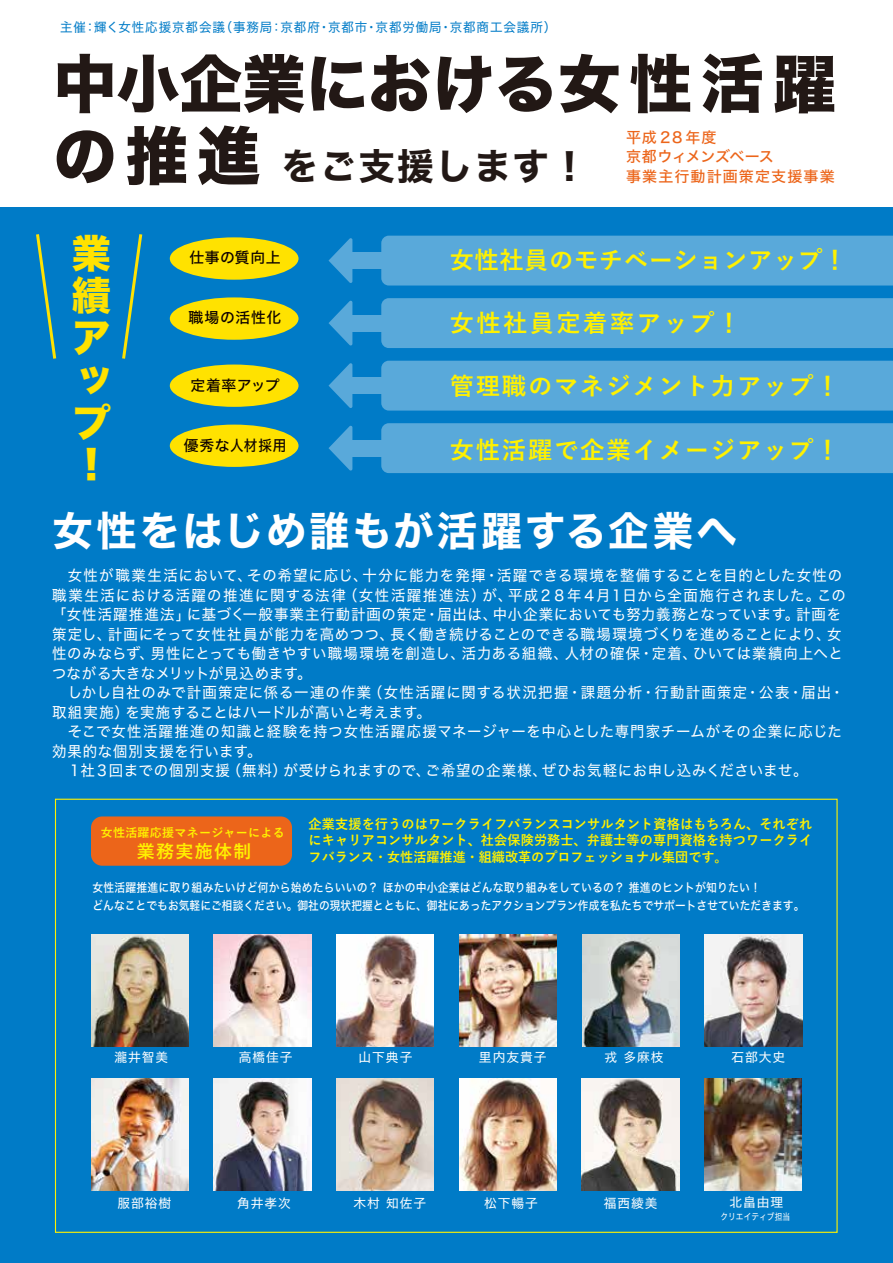
<style>
.page{position:relative;width:893px;height:1263px;background:#fff}
.page>*{position:absolute;margin:0;border:0;box-sizing:border-box;transform-origin:0 0}
.t1{font:63px "Hira Kaku Std N W8";color:#221815}
.t2{font:40.5px "Hiragino Sans W7";letter-spacing:.06em;color:#fff}
.t3{font:39.15px/42.2px "Hira Kaku Std N W8";color:#ffe200;text-align:justify}
.t4{font:36.6px "Hiragino Sans W7";letter-spacing:.05em;color:#221815}
.t5{font:700 24.3px "Yu Go";letter-spacing:.075em;color:#fff100}
.t6{font:700 24.3px "Yu Go";letter-spacing:.025em;color:#fff100}
.t7{font:700 24.3px "Yu Go";letter-spacing:.1em;color:#fff100}
.t8{font:700 18px "Yu Go";letter-spacing:.075em;color:#fff100}
.t9{font:15px/19.5px "Hiragino Sans W4";letter-spacing:.055em;color:#fff;scale:.96 1}
.t10{font:15px/19.5px "Hiragino Sans W5";letter-spacing:.07em;color:#ec651a}
.t11{font:14.85px "Hiragino Sans W5";letter-spacing:.035em;color:#0c0000}
.t12{font:700 13.5px/16.5px "Yu Go";color:#fff100;text-align:justify}
.t13{font:12.9px "Hiragino Sans W4";letter-spacing:.075em;color:#007bc7}
.t14{font:12.75px "Hiragino Sans W4";letter-spacing:.075em;color:#fff}
.t15{font:12px/18px "Hiragino Sans W5";letter-spacing:.01em;color:#fff;scale:.9 1}
.t16{font:700 12px "Yu Go";letter-spacing:.025em;color:#fff100}
.t17{font:9px "Hiragino Sans W4";color:#fff;scale:.86 1}
.s1{font-family:"Hira Kaku Std N W8";font-size:63px}
</style>
<div class="page">
<div style="left:0;top:207px;width:893px;height:1056px;background:#007bc7"></div>
<div style="left:170px;top:237px;width:129px;height:43px;background:#ffe200;border-radius:50%"></div>
<div style="left:170px;top:297px;width:129px;height:43px;background:#ffe200;border-radius:50%"></div>
<div style="left:170px;top:365px;width:129px;height:42px;background:#ffe200;border-radius:50%"></div>
<div style="left:170px;top:425px;width:129px;height:42px;background:#ffe200;border-radius:50%"></div>
<div style="left:381px;top:298px;width:512px;height:50px;background:#59a9da"></div>
<svg style="left:328px;top:300px;width:24px;height:46px"></svg>
<div style="left:349px;top:315px;width:37px;height:16px;background:#59a9da"></div>
<div style="left:381px;top:361px;width:512px;height:50px;background:#59a9da"></div>
<svg style="left:328px;top:363px;width:24px;height:45px"></svg>
<div style="left:349px;top:377px;width:37px;height:17px;background:#59a9da"></div>
<div style="left:381px;top:423px;width:512px;height:50px;background:#59a9da"></div>
<svg style="left:328px;top:425px;width:24px;height:46px"></svg>
<div style="left:349px;top:440px;width:37px;height:16px;background:#59a9da"></div>
<div style="left:381px;top:236px;width:512px;height:50px;background:#59a9da"></div>
<svg style="left:328px;top:238px;width:24px;height:45px"></svg>
<div style="left:349px;top:252px;width:37px;height:17px;background:#59a9da"></div>
<svg style="left:36px;top:234px;width:21px;height:125px"></svg>
<svg style="left:122px;top:234px;width:21px;height:125px"></svg>
<img style="left:91px;top:934px;width:97px;height:112px">
<img style="left:91px;top:1079px;width:97px;height:112px">
<img style="left:582px;top:934px;width:97px;height:112px">
<img style="left:705px;top:934px;width:97px;height:112px">
<img style="left:214px;top:934px;width:97px;height:112px">
<img style="left:337px;top:934px;width:97px;height:112px">
<img style="left:336px;top:1079px;width:98px;height:112px">
<img style="left:459px;top:1079px;width:97px;height:112px">
<img style="left:582px;top:1079px;width:97px;height:112px">
<img style="left:214px;top:1079px;width:97px;height:112px">
<img style="left:459px;top:934px;width:98px;height:112px">
<div style="left:91px;top:816px;width:201px;height:50px;background:#ec651a;border-radius:11px"></div>
<img style="left:704px;top:1079px;width:98px;height:112px">
<p class="t13" style="left:60px;top:15px;width:498px">主催：輝く女性応援京都会議（事務局：京都府・京都市・京都労働局・京都商工会議所）</p>
<h1 class="t1" style="left:54px;top:49px;width:784px">中小企業における女性活躍</h1>
<h3 class="t4" style="left:54px;top:137px;width:536px"><span class="s1">の推進</span>をご支援します！</h3>
<p class="t10" style="left:626px;top:126px;width:210px">平成 28年度<br>京都ウィメンズベース<br>事業主行動計画策定支援事業</p>
<h3 class="t3" style="left:72px;top:233px;width:40px">業績アップ！</h3>
<p class="t11" style="left:190px;top:244px;width:92px">仕事の質向上</p>
<p class="t11" style="left:189px;top:304px;width:94px">職場の活性化</p>
<p class="t11" style="left:191px;top:372px;width:90px">定着率アップ</p>
<p class="t11" style="left:184px;top:432px;width:104px">優秀な人材採用</p>
<h3 class="t6" style="left:450px;top:246px;width:399px">女性社員のモチベーションアップ！</h3>
<h3 class="t7" style="left:450px;top:309px;width:293px">女性社員定着率アップ！</h3>
<h3 class="t5" style="left:450px;top:373px;width:392px">管理職のマネジメント力アップ！</h3>
<h3 class="t5" style="left:450px;top:436px;width:392px">女性活躍で企業イメージアップ！</h3>
<h2 class="t2" style="left:52px;top:499px;width:686px">女性をはじめ誰もが活躍する企業へ</h2>
<p class="t9" style="left:52px;top:565px;width:828px">　女性が職業生活において、その希望に応じ、十分に能力を発揮・活躍できる環境を整備することを目的とした女性の職業生活における活躍の推進に関する法律（女性活躍推進法）が、平成２８年４月１日から全面施行されました。この「女性活躍推進法」に基づく一般事業主行動計画の策定・届出は、中小企業においても努力義務となっています。計画を策定し、計画にそって女性社員が能力を高めつつ、長く働き続けることのできる職場環境づくりを進めることにより、女性のみならず、男性にとっても働きやすい職場環境を創造し、活力ある組織、人材の確保・定着、ひいては業績向上へとつながる大きなメリットが見込めます。<br>　しかし自社のみで計画策定に係る一連の作業（女性活躍に関する状況把握・課題分析・行動計画策定・公表・届出・取組実施）を実施することはハードルが高いと考えます。<br>　そこで女性活躍推進の知識と経験を持つ女性活躍応援マネージャーを中心とした専門家チームがその企業に応じた効果的な個別支援を行います。<br>　１社３回までの個別支援（無料）が受けられますので、ご希望の企業様、ぜひお気軽にお申し込みくださいませ。</p>
<p class="t12" style="left:309px;top:816px;width:505px">企業支援を行うのはワークライフバランスコンサルタント資格はもちろん、それぞれにキャリアコンサルタント、社会保険労務士、弁護士等の専門資格を持つワークライフバランス・女性活躍推進・組織改革のプロフェッショナル集団です。</p>
<p class="t15" style="left:92px;top:877px;width:792px">女性活躍推進に取り組みたいけど何から始めたらいいの？ほかの中小企業はどんな取り組みをしているの？推進のヒントが知りたい！<br>どんなことでもお気軽にご相談ください。御社の現状把握とともに、御社にあったアクションプラン作成を私たちでサポートさせていただきます。</p>
<p class="t16" style="left:101px;top:825px;width:186px">女性活躍応援マネージャーによる</p>
<p class="t8" style="left:137px;top:841px;width:116px">業務実施体制</p>
<p class="t14" style="left:115px;top:1045px;width:55px">瀧井智美</p>
<p class="t14" style="left:118px;top:1191px;width:55px">服部裕樹</p>
<p class="t14" style="left:239px;top:1045px;width:55px">高橋佳子</p>
<p class="t14" style="left:359px;top:1045px;width:55px">山下典子</p>
<p class="t14" style="left:604px;top:1045px;width:61px">戎多麻枝</p>
<p class="t14" style="left:731px;top:1045px;width:55px">石部大史</p>
<p class="t14" style="left:479px;top:1045px;width:69px">里内友貴子</p>
<p class="t14" style="left:237px;top:1191px;width:55px">角井孝次</p>
<p class="t14" style="left:353px;top:1191px;width:74px">木村知佐子</p>
<p class="t14" style="left:484px;top:1191px;width:55px">松下暢子</p>
<p class="t14" style="left:604px;top:1191px;width:55px">福西綾美</p>
<p class="t14" style="left:729px;top:1190px;width:55px">北畠由理</p>
<p class="t17" style="left:720px;top:1208px;width:82px">クリエイティブ担当</p>
</div>
